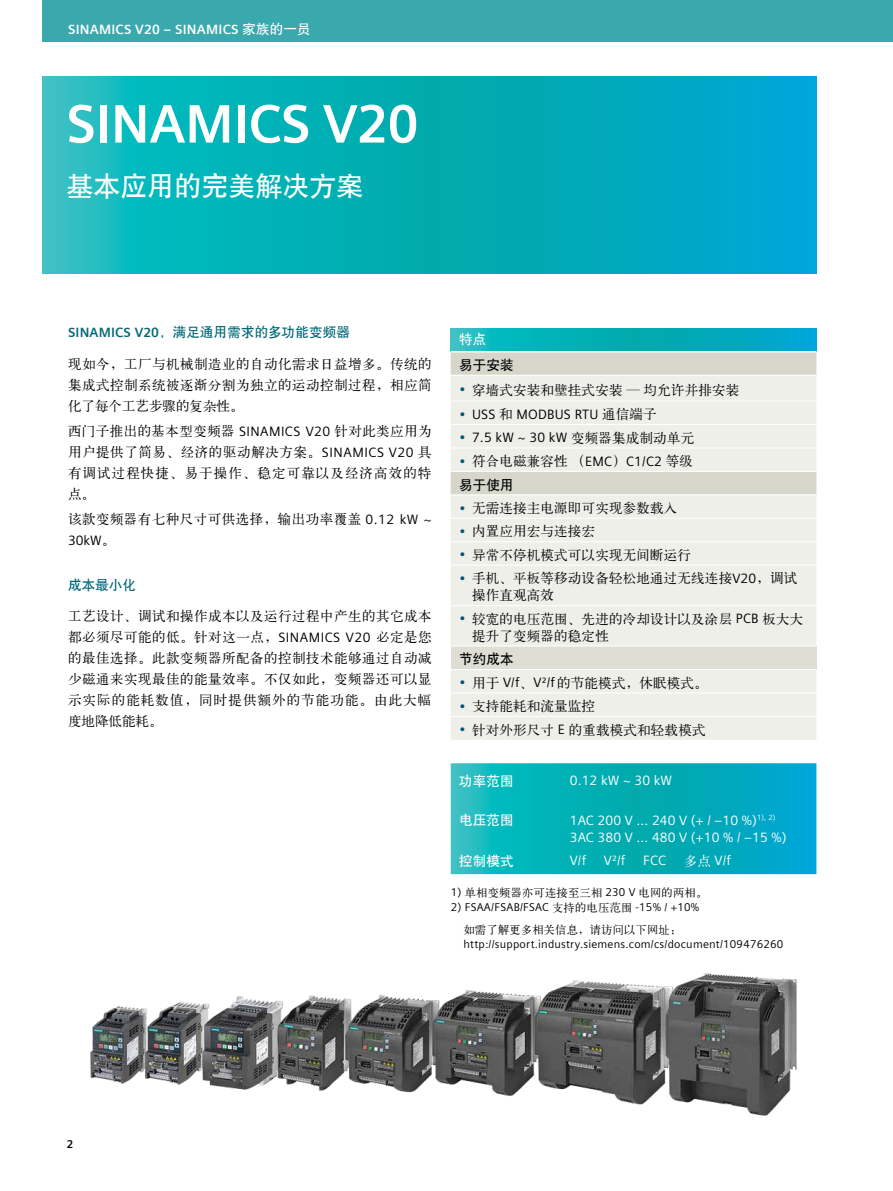
<style>
.page{position:relative;width:893px;height:1191px;background:#fff}
.page>*{position:absolute;margin:0;border:0;box-sizing:border-box;transform-origin:0 0}
.t1{font:700 54px "Siemens Sans";letter-spacing:-.01em;color:#fff}
.t2{font:27px "H Yb 1 gs G Bpc EUC H";color:#fff}
.t3{font:13.5px/21px "H Ya 1 gj";letter-spacing:.015em;color:#000;text-align:justify}
.t4{font:13.5px/17px "Siemens Sans";letter-spacing:.01em;color:#fff}
.t5{font:13.5px "Siemens Sans";letter-spacing:.015em;color:#000}
.t6{font:13.5px "H Yb 1 gs G Bpc EUC H";letter-spacing:.01em;color:#006777}
.t7{font:13.5px "H Ya 1 gj";letter-spacing:.035em;color:#000}
.t8{font:700 13.5px "Siemens Sans";letter-spacing:.015em;color:#fff}
.t9{font:13.5px "H Yb 1 gs G Bpc EUC H";letter-spacing:.01em;color:#fff}
.t10{font:13.5px "H Yb 1 gs G Bpc EUC H";letter-spacing:.01em;color:#000}
.t11{font:11.25px "Siemens Sans";letter-spacing:.02em;color:#000}
.t12{font:11.25px "H Ya 1 gj";letter-spacing:.02em;color:#000}
.t13{font:700 11.25px "Siemens Sans Global";color:#000}
.s1{font-family:"H Yb 1 gs G Bpc EUC H";font-weight:400}
.s2{font-family:"Siemens Sans";font-weight:700}
.s3{font-family:"Siemens Sans"}
.s4{font-family:"H Ya 1 gj"}
.s5{font-family:"Siemens Sans";color:#005679}
.s6{color:#005679}
</style>
<div class="page">
<div style="left:43px;top:0;width:850px;height:42px;background:#39a9ae"></div>
<svg style="left:43px;top:77px;width:773px;height:197px;background:#04aebb"></svg>
<svg style="left:451px;top:328px;width:365px;height:23px;background:#04aebb"></svg>
<svg style="left:451px;top:352px;width:365px;height:23px;background:#d8d7cc"></svg>
<svg style="left:451px;top:376px;width:365px;height:364px;background:#edede8"></svg>
<div style="left:451px;top:646px;width:365px;height:23px;background:#dfded5"></div>
<hr style="left:451px;top:401px;width:365px;height:1px;background:#fff">
<hr style="left:451px;top:424px;width:365px;height:1px;background:#fff">
<hr style="left:451px;top:447px;width:365px;height:1px;background:#fff">
<hr style="left:451px;top:471px;width:365px;height:1px;background:#fff">
<hr style="left:451px;top:494px;width:365px;height:1px;background:#fff">
<hr style="left:451px;top:518px;width:365px;height:1px;background:#fff">
<hr style="left:451px;top:541px;width:365px;height:1px;background:#fff">
<hr style="left:451px;top:565px;width:365px;height:1px;background:#fff">
<hr style="left:451px;top:605px;width:365px;height:1px;background:#fff">
<hr style="left:451px;top:645px;width:365px;height:1px;background:#fff">
<hr style="left:451px;top:669px;width:365px;height:1px;background:#fff">
<hr style="left:451px;top:692px;width:365px;height:1px;background:#fff">
<hr style="left:451px;top:716px;width:365px;height:1px;background:#fff">
<svg style="left:451px;top:763px;width:365px;height:111px;background:#05aebb"></svg>
<img style="left:90px;top:973px;width:707px;height:143px">
<p class="t8" style="left:68px;top:22px;width:244px">SINAMICS V20 – SINAMICS <span class="s1">家族的一员</span></p>
<h1 class="t1" style="left:66px;top:93px;width:354px">SINAMICS V20</h1>
<h2 class="t2" style="left:66px;top:172px;width:299px">基本应用的完美解决方案</h2>
<p class="t6" style="left:68px;top:325px;width:283px"><span class="s2">SINAMICS V20</span>，满足通用需求的多功能变频器</p>
<p class="t3" style="left:68px;top:353px;width:365px">现如今，工厂与机械制造业的自动化需求日益增多。传统的集成式控制系统被逐渐分割为独立的运动控制过程，相应简化了每个工艺步骤的复杂性。</p>
<p class="t3" style="left:68px;top:420px;width:365px">西门子推出的基本型变频器 <span class="s3">SINAMICS V20</span> 针对此类应用为用户提供了简易、经济的驱动解决方案。<span class="s3">SINAMICS V20</span> 具有调试过程快捷、易于操作、稳定可靠以及经济高效的特点。</p>
<p class="t7" style="left:68px;top:512px;width:365px">该款变频器有七种尺寸可供选择，输出功率覆盖 <span class="s3">0.12 kW ~</span></p>
<p class="t5" style="left:68px;top:532px;width:49px">30kW<span class="s4">。</span></p>
<p class="t6" style="left:68px;top:578px;width:70px">成本最小化</p>
<p class="t3" style="left:68px;top:605px;width:365px">工艺设计、调试和操作成本以及运行过程中产生的其它成本都必须尽可能的低。针对这一点，<span class="s3">SINAMICS V20</span> 必定是您的最佳选择。此款变频器所配备的控制技术能够通过自动减少磁通来实现最佳的能量效率。不仅如此，变频器还可以显示实际的能耗数值，同时提供额外的节能功能。由此大幅度地降低能耗。</p>
<p class="t9" style="left:459px;top:332px;width:29px">特点</p>
<p class="t10" style="left:459px;top:358px;width:56px">易于安装</p>
<p class="t3" style="left:459px;top:379px;width:282px"><span class="s5">•</span> 穿墙式安装和壁挂式安装 — 均允许并排安装</p>
<p class="t5" style="left:459px;top:406px;width:199px"><span class="s6">•</span> USS <span class="s4">和</span> MODBUS RTU <span class="s4">通信端子</span></p>
<p class="t5" style="left:459px;top:430px;width:236px"><span class="s6">•</span> 7.5 kW ~ 30 kW <span class="s4">变频器集成制动单元</span></p>
<p class="t3" style="left:459px;top:450px;width:235px"><span class="s5">•</span> 符合电磁兼容性（<span class="s3">EMC</span>）<span class="s3">C1/C2</span> 等级</p>
<p class="t10" style="left:459px;top:478px;width:56px">易于使用</p>
<p class="t3" style="left:459px;top:497px;width:220px"><span class="s5">•</span> 无需连接主电源即可实现参数载入</p>
<p class="t3" style="left:459px;top:521px;width:137px"><span class="s5">•</span> 内置应用宏与连接宏</p>
<p class="t3" style="left:459px;top:544px;width:233px"><span class="s5">•</span> 异常不停机模式可以实现无间断运行</p>
<p class="t3" style="left:472px;top:569px;width:327px;line-height:17px;text-indent:-13px"><span class="s5">•</span> 手机、平板等移动设备轻松地通过无线连接<span class="s3">V20</span>，调试操作直观高效</p>
<p class="t3" style="left:472px;top:610px;width:333px;line-height:17px;text-indent:-13px"><span class="s5">•</span> 较宽的电压范围、先进的冷却设计以及涂层 <span class="s3">PCB</span> 板大大提升了变频器的稳定性</p>
<p class="t10" style="left:459px;top:652px;width:56px">节约成本</p>
<p class="t3" style="left:459px;top:672px;width:250px"><span class="s5">•</span> 用于 <span class="s3">V/f</span>、<span class="s3">V²/f</span> 的节能模式，休眠模式。</p>
<p class="t3" style="left:459px;top:695px;width:137px"><span class="s5">•</span> 支持能耗和流量监控</p>
<p class="t3" style="left:459px;top:719px;width:248px"><span class="s5">•</span> 针对外形尺寸 <span class="s3">E</span> 的重载模式和轻载模式</p>
<p class="t9" style="left:459px;top:774px;width:56px">功率范围</p>
<p class="t4" style="left:570px;top:772px;width:104px">0.12 kW ~ 30 kW</p>
<p class="t9" style="left:459px;top:813px;width:56px">电压范围</p>
<p class="t4" style="left:570px;top:812px;width:218px">1AC 200 V ... 240 V (+ / –10 %)<sup>1),</sup> <sup>2)<br></sup>3AC 380 V ... 480 V (+10 % / –15 %)</p>
<p class="t9" style="left:459px;top:854px;width:56px">控制模式</p>
<p class="t4" style="left:570px;top:852px;width:18px">V/f</p>
<p class="t4" style="left:604px;top:852px;width:23px">V²/f</p>
<p class="t4" style="left:643px;top:852px;width:25px">FCC</p>
<p class="t4" style="left:684px;top:852px;width:49px"><span class="s4">多点</span> V/f</p>
<p class="t12" style="left:451px;top:886px;width:258px"><span class="s3">1)</span> 单相变频器亦可连接至三相 <span class="s3">230 V</span> 电网的两相。</p>
<p class="t11" style="left:451px;top:901px;width:250px">2) FSAA/FSAB/FSAC <span class="s4">支持的电压范围</span> -15% / +10%</p>
<p class="t12" style="left:463px;top:924px;width:219px">如需了解更多相关信息，请访问以下网址：</p>
<p class="t11" style="left:463px;top:938px;width:321px">http://support.industry.siemens.com/cs/document/109476260</p>
<p class="t13" style="left:67px;top:1137px;width:8px">2</p>
</div>
